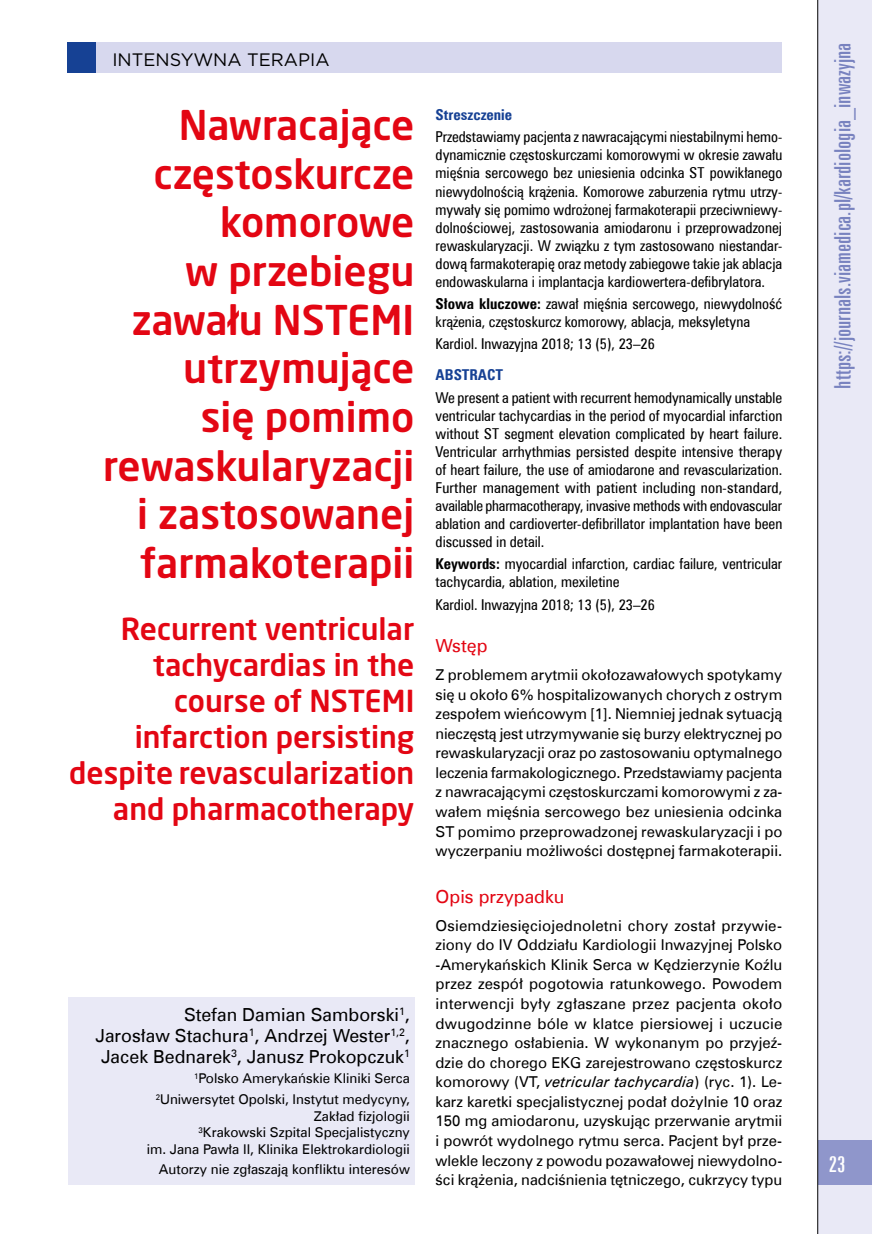
<style>
.page{position:relative;width:872px;height:1234px;background:#fff}
.page>*{position:absolute;margin:0;border:0;box-sizing:border-box;transform-origin:0 0}
.t1{font:500 40.5px/48.6px "Neo Sans Pro";color:#e30613;text-align:right}
.t2{font:500 30px/36px "Neo Sans Pro";color:#e30613;text-align:right}
.t3{font:22.5px "Zurich X Cn EU";color:#7882bf;scale:1.07 1}
.t4{font:22.5px "Zurich X Cn EU";color:#fff;scale:1.07 1}
.t5{font:18px/21px "Zurich EU";color:#000;text-align:right}
.t6{font:18px "Zurich EU";color:#e30613}
.t7{font:18px "Gotham";color:#000}
.t8{font:15px/18px "Zurich Cn EU";color:#000;text-align:justify}
.t9{font:15px/19.5px "Zurich EU";color:#000;text-align:justify}
.t10{font:700 15px "Zurich Cn EU";color:#164194}
.t11{font:13.5px/16.5px "Zurich EU";color:#000;text-align:right}
.s1{font-weight:700}
.s2{font-style:italic}
</style>
<div class="page">
<div style="left:817px;top:0;width:55px;height:1233px;background:#e9e9f6"></div>
<div style="left:817px;top:1140px;width:55px;height:44px;background:#8f96cb"></div>
<hr style="left:817px;top:0;width:1px;height:1233px;background:#000">
<div style="left:68px;top:997px;width:347px;height:187px;background:#e9e9f6"></div>
<div style="left:67px;top:43px;width:714px;height:30px;background:#d7d8ee"></div>
<div style="left:67px;top:43px;width:28px;height:30px;background:#164194"></div>
<p class="t7" style="left:112px;top:48px;width:219px">INTENSYWNA TERAPIA</p>
<h1 class="t1" style="left:103px;top:100px;width:313px">Nawracające częstoskurcze komorowe<br>w przebiegu zawału NSTEMI utrzymujące<br>się pomimo rewaskularyzacji i zastosowanej farmakoterapii</h1>
<h2 class="t2" style="left:69px;top:609px;width:346px">Recurrent ventricular tachycardias in the course of NSTEMI infarction persisting despite revascularization and pharmacotherapy</h2>
<p class="t5" style="left:96px;top:1003px;width:316px">Stefan Damian Samborski<sup>1</sup>,<br>Jarosław Stachura<sup>1</sup>, Andrzej Wester<sup>1,2</sup>,<br>Jacek Bednarek<sup>3</sup>, Janusz Prokopczuk<sup>1</sup></p>
<p class="t11" style="left:156px;top:1067px;width:256px;line-height:20.7px"><sup>1</sup>Polsko Amerykańskie Kliniki Serca<br><sup>2</sup>Uniwersytet Opolski, Instytut medycyny,</p>
<p class="t11" style="left:147px;top:1107px;width:265px">Zakład fizjologii<br><sup>3</sup>Krakowski Szpital Specjalistyczny<br>im. Jana Pawła II, Klinika Elektrokardiologii</p>
<p class="t11" style="left:159px;top:1160px;width:252px">Autorzy nie zgłaszają konfliktu interesów</p>
<p class="t10" style="left:435px;top:105px;width:78px">Streszczenie</p>
<p class="t8" style="left:435px;top:128px;width:348px">Przedstawiamy pacjenta z nawracającymi niestabilnymi hemo&shy;dynamicznie częstoskurczami komorowymi w okresie zawału mięśnia sercowego bez uniesienia odcinka ST powikłanego niewydolnością krążenia. Komorowe zaburzenia rytmu utrzy&shy;mywały się pomimo wdrożonej farmakoterapii przeciwniewy&shy;dolnościowej, zastosowania amiodaronu i przeprowadzonej rewaskularyzacji. W związku z tym zastosowano niestandar&shy;dową farmakoterapię oraz metody zabiegowe takie jak ablacja endowaskularna i implantacja kardiowertera-defibrylatora.</p>
<p class="t8" style="left:435px;top:294px;width:348px"><span class="s1">Słowa kluczowe:</span> zawał mięśnia sercowego, niewydolność krążenia, częstoskurcz komorowy, ablacja, meksyletyna</p>
<p class="t8" style="left:435px;top:335px;width:221px">Kardiol. Inwazyjna 2018; 13 (5), 23–26</p>
<p class="t10" style="left:435px;top:365px;width:69px">ABSTRACT</p>
<p class="t8" style="left:435px;top:388px;width:348px">We present a patient with recurrent hemodynamically unstable ventricular tachycardias in the period of myocardial infarction without ST segment elevation complicated by heart failure.<br>Ventricular arrhythmias persisted despite intensive therapy of heart failure, the use of amiodarone and revascularization.<br>Further management with patient including non-standard, available pharmacotherapy, invasive methods with endovascular ablation and cardioverter-defibrillator implantation have been discussed in detail.</p>
<p class="t8" style="left:435px;top:555px;width:348px"><span class="s1">Keywords:</span> myocardial infarction, cardiac failure, ventricular tachycardia, ablation, mexiletine</p>
<p class="t8" style="left:435px;top:595px;width:221px">Kardiol. Inwazyjna 2018; 13 (5), 23–26</p>
<p class="t6" style="left:435px;top:634px;width:53px">Wstęp</p>
<p class="t9" style="left:435px;top:664px;width:348px">Z problemem arytmii okołozawałowych spotykamy się u około 6% hospitalizowanych chorych z ostrym zespołem wieńcowym [1]. Niemniej jednak sytuacją nieczęstą jest utrzymywanie się burzy elektrycznej po rewaskularyzacji oraz po zastosowaniu optymalnego leczenia farmakologicznego. Przedstawiamy pacjenta z nawracającymi częstoskurczami komorowymi z za&shy;wałem mięśnia sercowego bez uniesienia odcinka ST pomimo przeprowadzonej rewaskularyzacji i po wyczerpaniu możliwości dostępnej farmakoterapii.</p>
<p class="t6" style="left:435px;top:885px;width:130px">Opis przypadku</p>
<p class="t9" style="left:435px;top:915px;width:348px">Osiemdziesięciojednoletni chory został przywie&shy;ziony do IV Oddziału Kardiologii Inwazyjnej Polsko -Amerykańskich Klinik Serca w Kędzierzynie Koźlu przez zespół pogotowia ratunkowego. Powodem interwencji były zgłaszane przez pacjenta około dwugodzinne bóle w klatce piersiowej i uczucie znacznego osłabienia. W wykonanym po przyjeź&shy;dzie do chorego EKG zarejestrowano częstoskurcz komorowy (VT, <span class="s2">vetricular tachycardia</span>) (ryc. 1). Le&shy;karz karetki specjalistycznej podał dożylnie 10 oraz 150 mg amiodaronu, uzyskując przerwanie arytmii i powrót wydolnego rytmu serca. Pacjent był prze&shy;wlekle leczony z powodu pozawałowej niewydolno&shy;ści krążenia, nadciśnienia tętniczego, cukrzycy typu</p>
<h3 class="t3" style="left:829px;top:388px;width:325px;rotate:-90deg">https://journals.viamedica.pl/kardiologia_inwazyjna</h3>
<h3 class="t4" style="left:828px;top:1150px;width:17px">23</h3>
</div>
